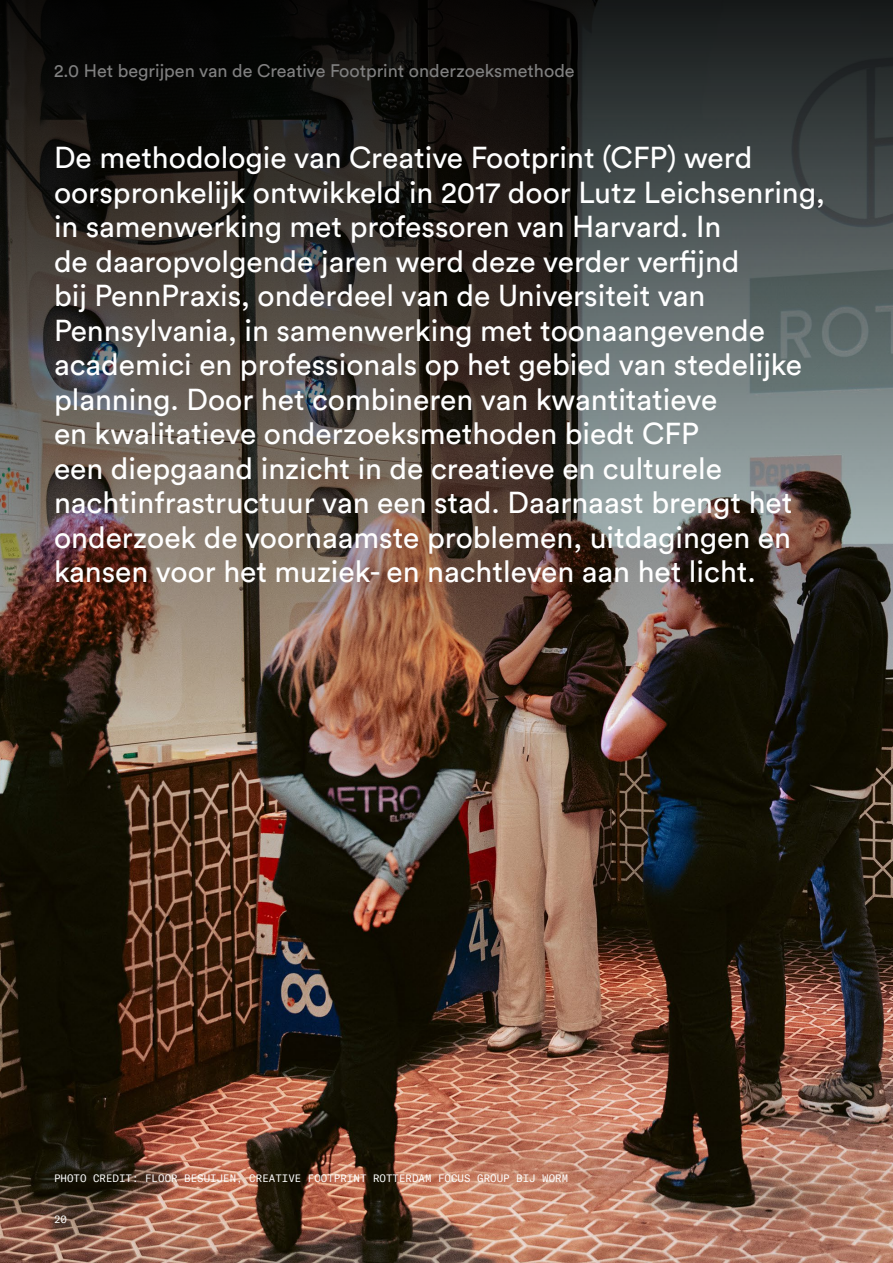
<style>
.page{position:relative;width:893px;height:1263px;background:#fff}
.page>*{position:absolute;margin:0;border:0;box-sizing:border-box;transform-origin:0 0}
.Large_quote{font:30px/34.5px "Circular Std";color:#fff}
.Chapter_subheader{font:18px "Circular Std";color:#808080}
.Page_Numbers{font:10.5px "GT America Mono";color:#fff}
</style>
<div class="page">
<img style="left:0;top:751px;width:893px;height:512px">
<img style="left:0;top:0;width:893px;height:751px">
<p class="Chapter_subheader" style="left:54px;top:59px;width:522px">2.0 Het begrijpen van de Creative Footprint onderzoeksmethode</p>
<p class="Large_quote" style="left:54px;top:140px;width:772px">De methodologie van Creative Footprint (CFP) werd oorspronkelijk ontwikkeld in 2017 door Lutz Leichsenring, in samenwerking met professoren van Harvard. In<br>de daaropvolgende jaren werd deze verder verfijnd<br>bij PennPraxis, onderdeel van de Universiteit van Pennsylvania, in samenwerking met toonaangevende academici en professionals op het gebied van stedelijke planning. Door het combineren van kwantitatieve<br>en kwalitatieve onderzoeksmethoden biedt CFP<br>een diepgaand inzicht in de creatieve en culturele nachtinfrastructuur van een stad. Daarnaast brengt het onderzoek de voornaamste problemen, uitdagingen en kansen voor het muziek- en nachtleven aan het licht.</p>
<p class="Page_Numbers" style="left:54px;top:1172px;width:516px">PHOTO CREDIT: FLOOR BESUIJEN, CREATIVE FOOTPRINT ROTTERDAM FOCUS GROUP BIJ WORM</p>
<p class="Page_Numbers" style="left:54px;top:1213px;width:15px">20</p>
</div>
